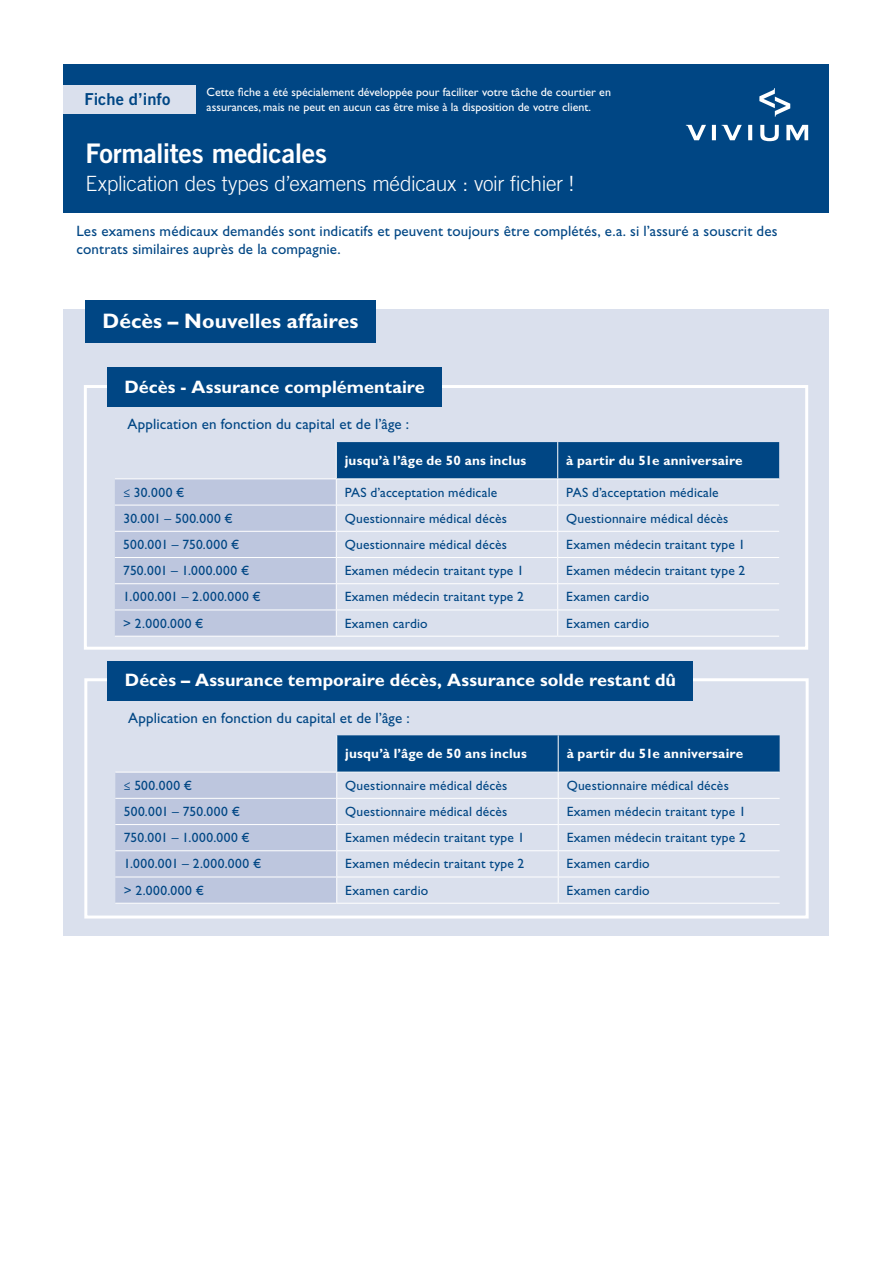
<style>
.page{position:relative;width:893px;height:1263px;background:#fff}
.page>*{position:absolute;margin:0;border:0;box-sizing:border-box;transform-origin:0 0}
.t1{font:27px "Trade Gothic LT Std Bd 2";letter-spacing:-.015em;color:#fff}
.t2{font:300 21px "Trade Gothic LT Std";letter-spacing:-.015em;color:#fff}
.t3{font:700 21px "Gill Sans Std";letter-spacing:.005em;color:#fff}
.t4{font:700 18px "Gill Sans Std";letter-spacing:.005em;color:#fff}
.t5{font:16.5px "Trade Gothic LT Std Bd 2";color:#004684}
.t6{font:15px/18px "Gill Sans Std";letter-spacing:.01em;color:#004684}
.t7{font:13.5px "Gill Sans Std";letter-spacing:.015em;color:#004684}
.t8{font:700 13.5px "Gill Sans Std";letter-spacing:.015em;color:#fff}
.t9{font:13.5px "Gill Sans Std";letter-spacing:.045em;color:#004684}
.t10{font:12px/14.4px "Gill Sans Std";color:#fff}
</style>
<div class="page">
<div style="left:64px;top:64px;width:765px;height:149px;background:#004684"></div>
<div style="left:63px;top:85px;width:133px;height:29px;background:#dae0ed"></div>
<svg style="left:712px;top:125px;width:4px;height:15px"></svg>
<svg style="left:748px;top:125px;width:4px;height:15px"></svg>
<svg style="left:760px;top:125px;width:19px;height:16px"></svg>
<svg style="left:786px;top:125px;width:22px;height:15px"></svg>
<svg style="left:686px;top:125px;width:20px;height:15px"></svg>
<svg style="left:722px;top:125px;width:20px;height:15px"></svg>
<svg style="left:759px;top:88px;width:31px;height:29px"></svg>
<div style="left:64px;top:309px;width:765px;height:626px;background:#dae0ed"></div>
<div style="left:85px;top:301px;width:291px;height:42px;background:#004684"></div>
<div style="left:84px;top:385px;width:724px;height:265px;background:#dae0ed;border:3px solid #fff"></div>
<svg style="left:115px;top:442px;width:664px;height:194px"></svg>
<hr style="left:115px;top:636px;width:221px;height:1px;background:#fff">
<hr style="left:336px;top:636px;width:222px;height:1px;background:#fff">
<hr style="left:558px;top:636px;width:221px;height:1px;background:#fff">
<div style="left:107px;top:368px;width:335px;height:39px;background:#004684"></div>
<div style="left:84px;top:678px;width:725px;height:240px;background:#dae0ed;border:3px solid #fff"></div>
<svg style="left:115px;top:735px;width:665px;height:168px"></svg>
<hr style="left:115px;top:903px;width:222px;height:1px;background:#fff">
<hr style="left:337px;top:903px;width:221px;height:1px;background:#fff">
<hr style="left:558px;top:903px;width:222px;height:1px;background:#fff">
<div style="left:108px;top:661px;width:585px;height:39px;background:#004684"></div>
<p class="t10" style="left:207px;top:85px;width:406px">Cette fiche a été spécialement développée pour faciliter votre tâche de courtier en assurances, mais ne peut en aucun cas être mise à la disposition de votre client.</p>
<p class="t5" style="left:85px;top:89px;width:87px">Fiche d’info</p>
<h1 class="t1" style="left:86px;top:137px;width:243px">Formalites medicales</h1>
<h2 class="t2" style="left:86px;top:171px;width:490px">Explication des types d’examens médicaux : voir fichier !</h2>
<p class="t6" style="left:77px;top:222px;width:702px">Les examens médicaux demandés sont indicatifs et peuvent toujours être complétés, e.a. si l’assuré a souscrit des contrats similaires auprès de la compagnie.</p>
<h2 class="t3" style="left:102px;top:308px;width:258px">Décès – Nouvelles affaires</h2>
<h3 class="t4" style="left:124px;top:376px;width:302px">Décès - Assurance complémentaire</h3>
<p class="t6" style="left:128px;top:415px;width:283px">Application en fonction du capital et de l’âge :</p>
<p class="t8" style="left:345px;top:452px;width:183px">jusqu’à l’âge de 50 ans inclus</p>
<p class="t8" style="left:566px;top:452px;width:178px">à partir du 51e anniversaire</p>
<p class="t7" style="left:123px;top:484px;width:63px">≤ 30.000 €</p>
<p class="t7" style="left:345px;top:484px;width:154px">PAS d’acceptation médicale</p>
<p class="t7" style="left:566px;top:484px;width:154px">PAS d’acceptation médicale</p>
<p class="t9" style="left:123px;top:510px;width:111px">30.001 – 500.000 €</p>
<p class="t7" style="left:345px;top:510px;width:164px">Questionnaire médical décès</p>
<p class="t7" style="left:566px;top:510px;width:164px">Questionnaire médical décès</p>
<p class="t7" style="left:123px;top:537px;width:118px">500.001 – 750.000 €</p>
<p class="t7" style="left:345px;top:537px;width:164px">Questionnaire médical décès</p>
<p class="t7" style="left:566px;top:537px;width:181px">Examen médecin traitant type 1</p>
<p class="t9" style="left:123px;top:563px;width:128px">750.001 – 1.000.000 €</p>
<p class="t7" style="left:345px;top:563px;width:181px">Examen médecin traitant type 1</p>
<p class="t7" style="left:566px;top:563px;width:181px">Examen médecin traitant type 2</p>
<p class="t9" style="left:123px;top:589px;width:139px">1.000.001 – 2.000.000 €</p>
<p class="t7" style="left:345px;top:589px;width:181px">Examen médecin traitant type 2</p>
<p class="t7" style="left:566px;top:589px;width:85px">Examen cardio</p>
<p class="t7" style="left:123px;top:615px;width:82px">&gt; 2.000.000 €</p>
<p class="t7" style="left:345px;top:615px;width:85px">Examen cardio</p>
<p class="t7" style="left:566px;top:615px;width:85px">Examen cardio</p>
<h3 class="t4" style="left:125px;top:669px;width:553px">Décès – Assurance temporaire décès, Assurance solde restant dû</h3>
<p class="t6" style="left:128px;top:709px;width:283px">Application en fonction du capital et de l’âge :</p>
<p class="t8" style="left:345px;top:746px;width:183px">jusqu’à l’âge de 50 ans inclus</p>
<p class="t8" style="left:567px;top:746px;width:178px">à partir du 51e anniversaire</p>
<p class="t7" style="left:124px;top:777px;width:70px">≤ 500.000 €</p>
<p class="t7" style="left:345px;top:777px;width:164px">Questionnaire médical décès</p>
<p class="t7" style="left:567px;top:777px;width:164px">Questionnaire médical décès</p>
<p class="t7" style="left:124px;top:804px;width:118px">500.001 – 750.000 €</p>
<p class="t7" style="left:345px;top:804px;width:164px">Questionnaire médical décès</p>
<p class="t7" style="left:567px;top:804px;width:181px">Examen médecin traitant type 1</p>
<p class="t9" style="left:124px;top:830px;width:128px">750.001 – 1.000.000 €</p>
<p class="t7" style="left:345px;top:830px;width:181px">Examen médecin traitant type 1</p>
<p class="t7" style="left:567px;top:830px;width:181px">Examen médecin traitant type 2</p>
<p class="t9" style="left:124px;top:856px;width:139px">1.000.001 – 2.000.000 €</p>
<p class="t7" style="left:345px;top:856px;width:181px">Examen médecin traitant type 2</p>
<p class="t7" style="left:567px;top:856px;width:85px">Examen cardio</p>
<p class="t7" style="left:124px;top:882px;width:82px">&gt; 2.000.000 €</p>
<p class="t7" style="left:345px;top:882px;width:85px">Examen cardio</p>
<p class="t7" style="left:567px;top:882px;width:85px">Examen cardio</p>
</div>
